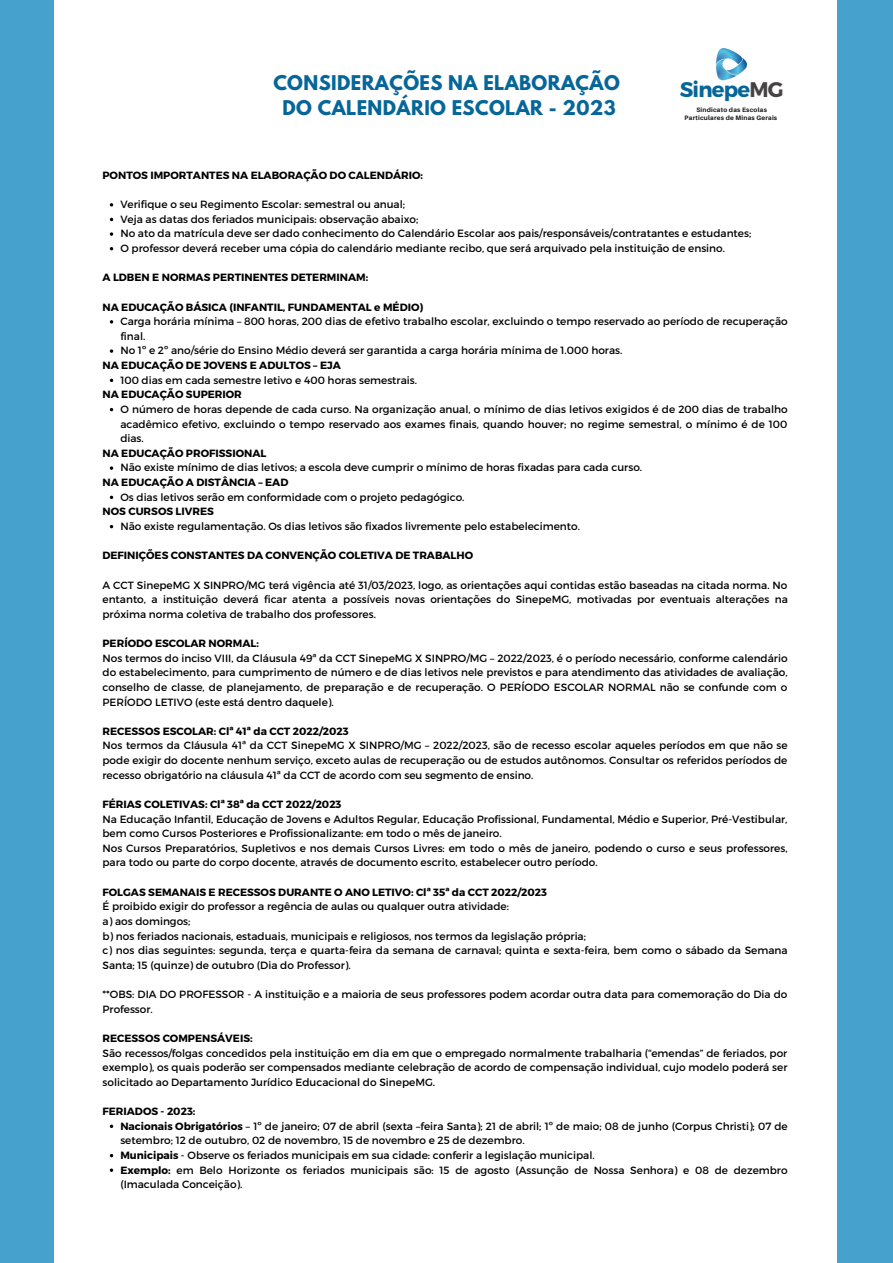
<style>
.page{position:relative;width:893px;height:1263px;background:#47a1cd}
.page>*{position:absolute;margin:0;border:0;box-sizing:border-box;transform-origin:0 0}
.t1{font:700 21.08px "Montserrat";letter-spacing:-.035em;color:#076699}
.t2{font:700 18px/25.3px "League Spartan";letter-spacing:.02em;color:#076699;text-align:center}
.t3{font:10.5px/14.6px "Montserrat";color:#000}
.t4{font:700 10.5px "Montserrat";color:#000}
.t5{font:800 6.38px/7.6px "Aileron";letter-spacing:.035em;color:#222;text-align:center}
.s1{color:#444242}
.s2{font-weight:700}
</style>
<div class="page">
<div style="left:54px;top:0;width:782px;height:1263px;background:#fff"></div>
<svg style="left:110px;top:232px;width:3px;height:4px"></svg>
<svg style="left:110px;top:349px;width:3px;height:4px"></svg>
<svg style="left:110px;top:466px;width:3px;height:4px"></svg>
<svg style="left:110px;top:1124px;width:3px;height:4px"></svg>
<svg style="left:110px;top:1168px;width:3px;height:4px"></svg>
<img style="left:715px;top:48px;width:32px;height:33px">
<h2 class="t2" style="left:273px;top:72px;width:348px">CONSIDERAÇÕES NA ELABORAÇÃO<br>DO CALENDÁRIO ESCOLAR - 2023</h2>
<p class="t4" style="left:102px;top:168px;width:322px">PONTOS IMPORTANTES NA ELABORAÇÃO DO CALENDÁRIO:</p>
<h1 class="t1" style="left:679px;top:76px;width:105px">Sinepe<span class="s1">MG</span></h1>
<p class="t5" style="left:684px;top:106px;width:94px">Sindicato das Escolas<br>Particulares de Minas Gerais</p>
<p class="t3" style="left:120px;top:197px;width:632px">Verifique o seu Regimento Escolar: semestral ou anual;<br>Veja as datas dos feriados municipais: observação abaixo;<br>No ato da matrícula deve ser dado conhecimento do Calendário Escolar aos pais/responsáveis/contratantes e estudantes; O professor deverá receber uma cópia do calendário mediante recibo, que será arquivado pela instituição de ensino.</p>
<p class="t4" style="left:102px;top:271px;width:267px">A LDBEN E NORMAS PERTINENTES DETERMINAM:</p>
<p class="t4" style="left:102px;top:300px;width:322px">NA EDUCAÇÃO BÁSICA (INFANTIL, FUNDAMENTAL e MÉDIO)</p>
<p class="t3" style="left:120px;top:314px;width:669px">Carga horária mínima – 800 horas, 200 dias de efetivo trabalho escolar, excluindo o tempo reservado ao período de recuperação final.<br>No 1º e 2º ano/série do Ensino Médio deverá ser garantida a carga horária mínima de 1.000 horas.</p>
<p class="t3" style="left:120px;top:372px;width:298px">100 dias em cada semestre letivo e 400 horas semestrais.</p>
<p class="t3" style="left:120px;top:401px;width:669px;text-align:justify">O número de horas depende de cada curso. Na organização anual, o mínimo de dias letivos exigidos é de 200 dias de trabalho acadêmico efetivo, excluindo o tempo reservado aos exames finais, quando houver; no regime semestral, o mínimo é de 100 dias.</p>
<p class="t3" style="left:120px;top:460px;width:523px">Não existe mínimo de dias letivos; a escola deve cumprir o mínimo de horas fixadas para cada curso.</p>
<p class="t3" style="left:120px;top:489px;width:346px">Os dias letivos serão em conformidade com o projeto pedagógico.</p>
<p class="t3" style="left:120px;top:518px;width:461px">Não existe regulamentação. Os dias letivos são fixados livremente pelo estabelecimento.</p>
<p class="t4" style="left:102px;top:358px;width:240px">NA EDUCAÇÃO DE JOVENS E ADULTOS – EJA</p>
<p class="t4" style="left:102px;top:388px;width:141px">NA EDUCAÇÃO SUPERIOR</p>
<p class="t4" style="left:102px;top:446px;width:165px">NA EDUCAÇÃO PROFISSIONAL</p>
<p class="t4" style="left:102px;top:475px;width:187px">NA EDUCAÇÃO A DISTÂNCIA – EAD</p>
<p class="t4" style="left:102px;top:505px;width:113px">NOS CURSOS LIVRES</p>
<p class="t4" style="left:102px;top:549px;width:372px">DEFINIÇÕES CONSTANTES DA CONVENÇÃO COLETIVA DE TRABALHO</p>
<p class="t3" style="left:102px;top:577px;width:687px;text-align:justify">A CCT SinepeMG X SINPRO/MG terá vigência até 31/03/2023, logo, as orientações aqui contidas estão baseadas na citada norma. No entanto, a instituição deverá ficar atenta a possíveis novas orientações do SinepeMG, motivadas por eventuais alterações na próxima norma coletiva de trabalho dos professores.</p>
<p class="t4" style="left:102px;top:636px;width:158px">PERÍODO ESCOLAR NORMAL:</p>
<p class="t3" style="left:102px;top:650px;width:686px;text-align:justify">Nos termos do inciso VIII, da Cláusula 49ª da CCT SinepeMG X SINPRO/MG – 2022/2023, é o período necessário, conforme calendário do estabelecimento, para cumprimento de número e de dias letivos nele previstos e para atendimento das atividades de avaliação, conselho de classe, de planejamento, de preparação e de recuperação. O PERÍODO ESCOLAR NORMAL não se confunde com o PERÍODO LETIVO (este está dentro daquele).</p>
<p class="t4" style="left:102px;top:724px;width:248px">RECESSOS ESCOLAR: Clª 41ª da CCT 2022/2023</p>
<p class="t3" style="left:102px;top:738px;width:686px;text-align:justify">Nos termos da Cláusula 41ª da CCT SinepeMG X SINPRO/MG – 2022/2023, são de recesso escolar aqueles períodos em que não se pode exigir do docente nenhum serviço, exceto aulas de recuperação ou de estudos autônomos. Consultar os referidos períodos de recesso obrigatório na cláusula 41ª da CCT de acordo com seu segmento de ensino.</p>
<p class="t4" style="left:102px;top:797px;width:240px">FÉRIAS COLETIVAS: Clª 38ª da CCT 2022/2023</p>
<p class="t3" style="left:102px;top:811px;width:686px">Na Educação Infantil, Educação de Jovens e Adultos Regular, Educação Profissional, Fundamental, Médio e Superior, Pré-Vestibular, bem como Cursos Posteriores e Profissionalizante: em todo o mês de janeiro.<br>Nos Cursos Preparatórios, Supletivos e nos demais Cursos Livres: em todo o mês de janeiro, podendo o curso e seus professores, para todo ou parte do corpo docente, através de documento escrito, estabelecer outro período.</p>
<p class="t4" style="left:102px;top:885px;width:446px">FOLGAS SEMANAIS E RECESSOS DURANTE O ANO LETIVO: Clª 35ª da CCT 2022/2023</p>
<p class="t3" style="left:102px;top:899px;width:686px">É proibido exigir do professor a regência de aulas ou qualquer outra atividade:<br>a) aos domingos;<br>b) nos feriados nacionais, estaduais, municipais e religiosos, nos termos da legislação própria;<br>c) nos dias seguintes: segunda, terça e quarta-feira da semana de carnaval; quinta e sexta-feira, bem como o sábado da Semana Santa; 15 (quinze) de outubro (Dia do Professor).</p>
<p class="t3" style="left:102px;top:986px;width:686px">**OBS: DIA DO PROFESSOR - A instituição e a maioria de seus professores podem acordar outra data para comemoração do Dia do<br>Professor.</p>
<p class="t4" style="left:102px;top:1031px;width:152px">RECESSOS COMPENSÁVEIS:</p>
<p class="t3" style="left:102px;top:1045px;width:686px;text-align:justify">São recessos/folgas concedidos pela instituição em dia em que o empregado normalmente trabalharia (“emendas” de feriados, por exemplo), os quais poderão ser compensados mediante celebração de acordo de compensação individual, cujo modelo poderá ser solicitado ao Departamento Jurídico Educacional do SinepeMG.</p>
<p class="t4" style="left:102px;top:1104px;width:94px">FERIADOS - 2023:</p>
<p class="t3" style="left:120px;top:1118px;width:669px"><span class="s2">Nacionais Obrigatórios</span> – 1º de janeiro; 07 de abril (sexta –feira Santa); 21 de abril; 1º de maio; 08 de junho (Corpus Christi); 07 de setembro; 12 de outubro, 02 de novembro, 15 de novembro e 25 de dezembro.<br><span class="s2">Municipais</span> - Observe os feriados municipais em sua cidade: conferir a legislação municipal.<br><span class="s2">Exemplo:</span> em Belo Horizonte os feriados municipais são: 15 de agosto (Assunção de Nossa Senhora) e 08 de dezembro (Imaculada Conceição).</p>
</div>
